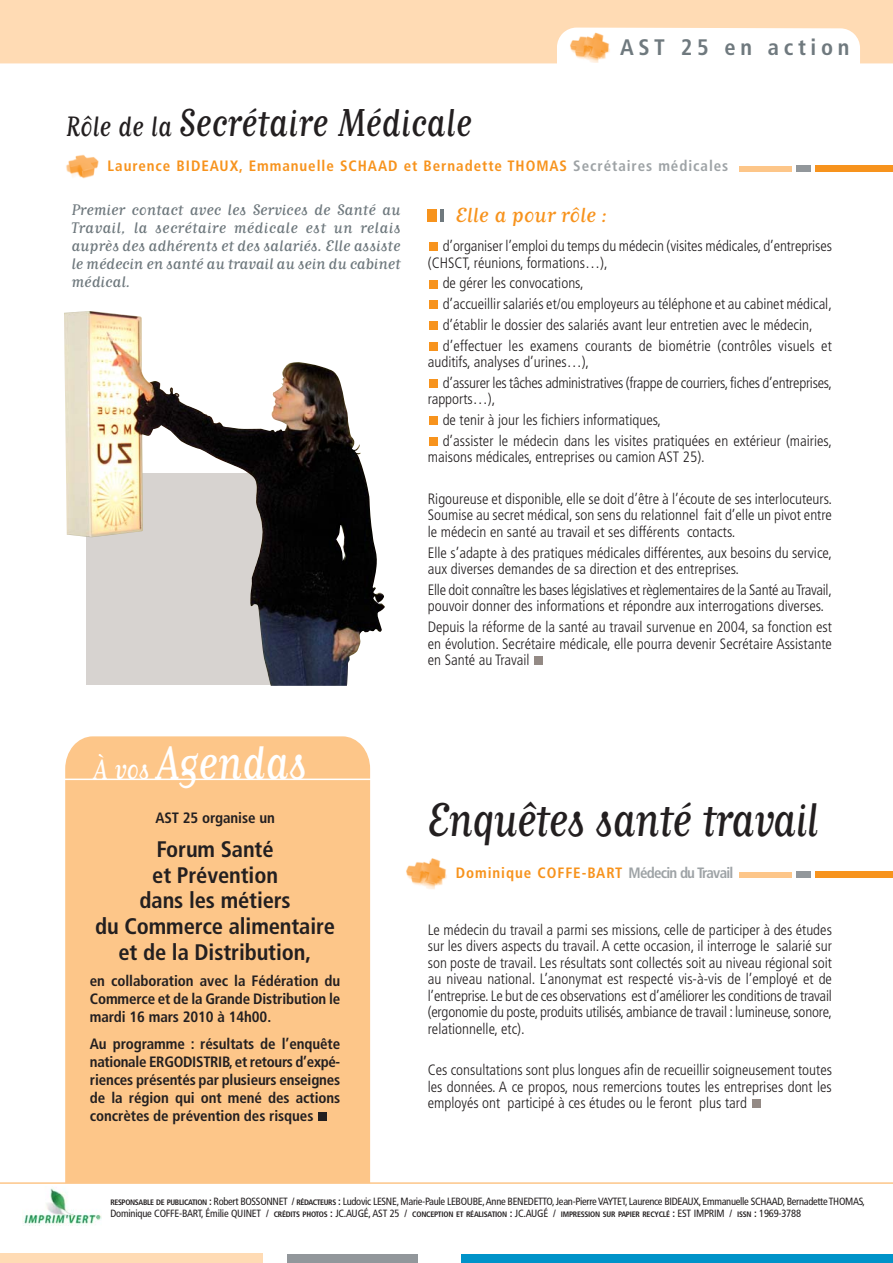
<style>
.page{position:relative;width:893px;height:1263px;background:#fff}
.page>*{position:absolute;margin:0;border:0;box-sizing:border-box;transform-origin:0 0}
.t1{font:55.5px "Matrix Script";letter-spacing:-.02em;color:#231f20;scale:.85 1}
.t2{font:55.5px "Matrix Script";color:#fff;scale:.85 1}
.t3{font:45.75px "Matrix Script";color:#231f20;scale:.85 1}
.t4{font:24px "Matrix Script";color:#f7931d}
.t5{font:700 condensed 22.5px/25.5px "Frutiger";letter-spacing:-.005em;color:#231f20;text-align:center}
.t6{font:700 condensed 22.5px "Frutiger";letter-spacing:.21em;color:#6f797e}
.t7{font:18px/18px "Matrix Script";letter-spacing:-.01em;color:#6f797e;text-align:justify}
.t8{font:300 condensed 15px/16.5px "Frutiger";color:#231f20}
.t9{font:700 condensed 15px/18px "Frutiger";letter-spacing:-.005em;color:#231f20;text-align:justify}
.t10{font:300 condensed 15px/16.5px "Frutiger";letter-spacing:-.02em;color:#231f20}
.t11{font:700 condensed 15px "Frutiger";letter-spacing:.06em;color:#f7931d}
.t12{font:700 condensed 15px "Frutiger";letter-spacing:.035em;color:#f7931d}
.t13{font:condensed 10.5px/12.6px "Frutiger";letter-spacing:-.03em;color:#231f20}
.s1{font-size:33px}
.s2{color:#9ea3a6}
.s3{font-weight:700;font-size:7.8px}
.s4{font-weight:700}
</style>
<div class="page">
<svg style="left:86px;top:632px;width:226px;height:53px;background:#b2b1b3"></svg>
<div style="left:0;top:0;width:892px;height:63px;background:#ffdbb4"></div>
<div style="left:0;top:1253px;width:263px;height:10px;background:#ffdbb4"></div>
<div style="left:287px;top:1254px;width:130px;height:9px;background:#92979b"></div>
<div style="left:461px;top:1254px;width:431px;height:9px;background:#0093c9"></div>
<div style="left:429px;top:342px;width:9px;height:9px;background:#f7931d"></div>
<div style="left:429px;top:437px;width:9px;height:9px;background:#f7931d"></div>
<div style="left:429px;top:417px;width:9px;height:8px;background:#f7931d"></div>
<div style="left:429px;top:379px;width:9px;height:9px;background:#f7931d"></div>
<div style="left:429px;top:321px;width:9px;height:9px;background:#f7931d"></div>
<div style="left:429px;top:301px;width:9px;height:8px;background:#f7931d"></div>
<div style="left:429px;top:280px;width:9px;height:8px;background:#f7931d"></div>
<div style="left:429px;top:243px;width:9px;height:8px;background:#f7931d"></div>
<svg style="left:440px;top:209px;width:3px;height:13px"></svg>
<div style="left:428px;top:209px;width:9px;height:13px;background:#f7931d"></div>
<div style="left:534px;top:657px;width:9px;height:8px;background:#948a85"></div>
<div style="left:557px;top:28px;width:303px;height:35px;background:#fff"></div>
<img style="left:567px;top:31px;width:45px;height:31px">
<div style="left:796px;top:166px;width:14px;height:6px;background:#92979b"></div>
<div style="left:815px;top:166px;width:77px;height:6px;background:#f7931d"></div>
<div style="left:739px;top:166px;width:53px;height:6px;background:#fdc689"></div>
<hr style="left:0;top:1182px;width:892px;height:2px;background:#fdc689">
<img style="left:22px;top:1188px;width:80px;height:38px">
<img style="left:66px;top:154px;width:33px;height:25px">
<img style="left:64px;top:311px;width:321px;height:321px">
<div style="left:65px;top:736px;width:305px;height:446px;background:#fdc689"></div>
<div style="left:319px;top:1112px;width:8px;height:8px;background:#231f20"></div>
<hr style="left:58px;top:778px;width:323px;height:2px;background:#fff">
<div style="left:752px;top:1100px;width:8px;height:8px;background:#948a85"></div>
<img style="left:406px;top:858px;width:41px;height:31px">
<div style="left:796px;top:872px;width:14px;height:6px;background:#92979b"></div>
<div style="left:815px;top:872px;width:77px;height:6px;background:#f7931d"></div>
<div style="left:739px;top:872px;width:53px;height:6px;background:#fdc689"></div>
<h3 class="t6" style="left:620px;top:38px;width:231px">AST 25 en action</h3>
<h2 class="t3" style="left:66px;top:94px;width:479px"><span class="s1">Rôle de la</span> Secrétaire Médicale</h2>
<p class="t11" style="left:108px;top:160px;width:622px">Laurence BIDEAUX, Emmanuelle SCHAAD et Bernadette THOMAS <span class="s2">Secrétaires médicales</span></p>
<h3 class="t4" style="left:455px;top:199px;width:154px">Elle a pour rôle :</h3>
<p class="t8" style="left:428px;top:239px;width:405px;text-indent:15px">d’organiser l’emploi du temps du médecin (visites médicales, d’entreprises (CHSCT, réunions, formations…),</p>
<p class="t8" style="left:442px;top:274px;width:391px;line-height:20.7px">de gérer les convocations,<br>d’accueillir salariés et/ou employeurs au téléphone et au cabinet médical, d’établir le dossier des salariés avant leur entretien avec le médecin, d’effectuer les examens courants de biométrie (contrôles visuels et</p>
<p class="t8" style="left:442px;top:353px;width:391px;line-height:20.7px;text-indent:-15px">auditifs, analyses d’urines…),<br>d’assurer les tâches administratives (frappe de courriers, fiches d’entreprises,</p>
<p class="t8" style="left:442px;top:390px;width:391px;line-height:20.7px;text-indent:-15px">rapports…),<br>de tenir à jour les fichiers informatiques,<br>d’assister le médecin dans les visites pratiquées en extérieur (mairies,</p>
<p class="t8" style="left:428px;top:450px;width:278px">maisons médicales, entreprises ou camion AST 25).</p>
<p class="t8" style="left:428px;top:492px;width:406px;text-align:justify">Rigoureuse et disponible, elle se doit d’être à l’écoute de ses interlocuteurs.<br>Soumise au secret médical, son sens du relationnel fait d’elle un pivot entre le médecin en santé au travail et ses différents contacts.</p>
<p class="t8" style="left:428px;top:545px;width:405px">Elle s’adapte à des pratiques médicales différentes, aux besoins du service, aux diverses demandes de sa direction et des entreprises.</p>
<p class="t10" style="left:428px;top:583px;width:405px">Elle doit connaître les bases législatives et règlementaires de la Santé au Travail, pouvoir donner des informations et répondre aux interrogations diverses.</p>
<p class="t8" style="left:428px;top:620px;width:405px;text-align:justify">Depuis la réforme de la santé au travail survenue en 2004, sa fonction est en évolution. Secrétaire médicale, elle pourra devenir Secrétaire Assistante en Santé au Travail</p>
<p class="t7" style="left:71px;top:200px;width:330px">Premier contact avec les Services de Santé au Travail, la secrétaire médicale est un relais auprès des adhérents et des salariés. Elle assiste le médecin en santé au travail au sein du cabinet médical.</p>
<h1 class="t2" style="left:94px;top:728px;width:252px"><span class="s1">À vos</span> Agendas</h1>
<p class="t9" style="left:155px;top:810px;width:121px">AST 25 organise un</p>
<h3 class="t5" style="left:95px;top:839px;width:241px">Forum Santé<br>et Prévention<br>dans les métiers<br>du Commerce alimentaire et de la Distribution,</h3>
<p class="t9" style="left:90px;top:973px;width:252px">en collaboration avec la Fédération du Commerce et de la Grande Distribution le mardi 16 mars 2010 à 14h00.</p>
<p class="t9" style="left:90px;top:1035px;width:252px">Au programme : résultats de l’enquête nationale ERGODISTRIB, et retours d’expé - riences présentés par plusieurs enseignes de la région qui ont mené des actions concrètes de prévention des risques</p>
<h1 class="t1" style="left:427px;top:785px;width:462px">Enquêtes santé travail</h1>
<p class="t12" style="left:456px;top:866px;width:279px">Dominique COFFE-BART <span class="s2">Médecin du Travail</span></p>
<p class="t8" style="left:428px;top:922px;width:405px;text-align:justify">Le médecin du travail a parmi ses missions, celle de participer à des études sur les divers aspects du travail. A cette occasion, il interroge le salarié sur son poste de travail. Les résultats sont collectés soit au niveau régional soit au niveau national. L’anonymat est respecté vis-à-vis de l’employé et de l’entreprise. Le but de ces observations est d’améliorer les conditions de travail (ergonomie du poste, produits utilisés, ambiance de travail : lumineuse, sonore, relationnelle, etc).</p>
<p class="t8" style="left:428px;top:1063px;width:405px;text-align:justify">Ces consultations sont plus longues afin de recueillir soigneusement toutes les données. A ce propos, nous remercions toutes les entreprises dont les employés ont participé à ces études ou le feront plus tard</p>
<p class="t13" style="left:110px;top:1195px;width:756px"><span class="s3">RESPONSABLE DE PUBLICATION</span> <span class="s4">:</span> Robert BOSSONNET / <span class="s3">RÉDACTEURS</span> <span class="s4">:</span> Ludovic LESNE, Marie-Paule LEBOUBE, Anne BENEDETTO, Jean-Pierre VAYTET, Laurence BIDEAUX, Emmanuelle SCHAAD, Bernadette THOMAS,<br>Dominique COFFE-BART, Émilie QUINET / <span class="s3">CRÉDITS PHOTOS</span> <span class="s4">:</span> JC.AUGÉ, AST 25 / <span class="s3">CONCEPTION ET RÉALISATION</span> <span class="s4">:</span> JC.AUGÉ / <span class="s3">IMPRESSION SUR PAPIER RECYCLÉ</span> <span class="s4">:</span> EST IMPRIM / <span class="s3">ISSN</span> <span class="s4">:</span> 1969-3788</p>
</div>
